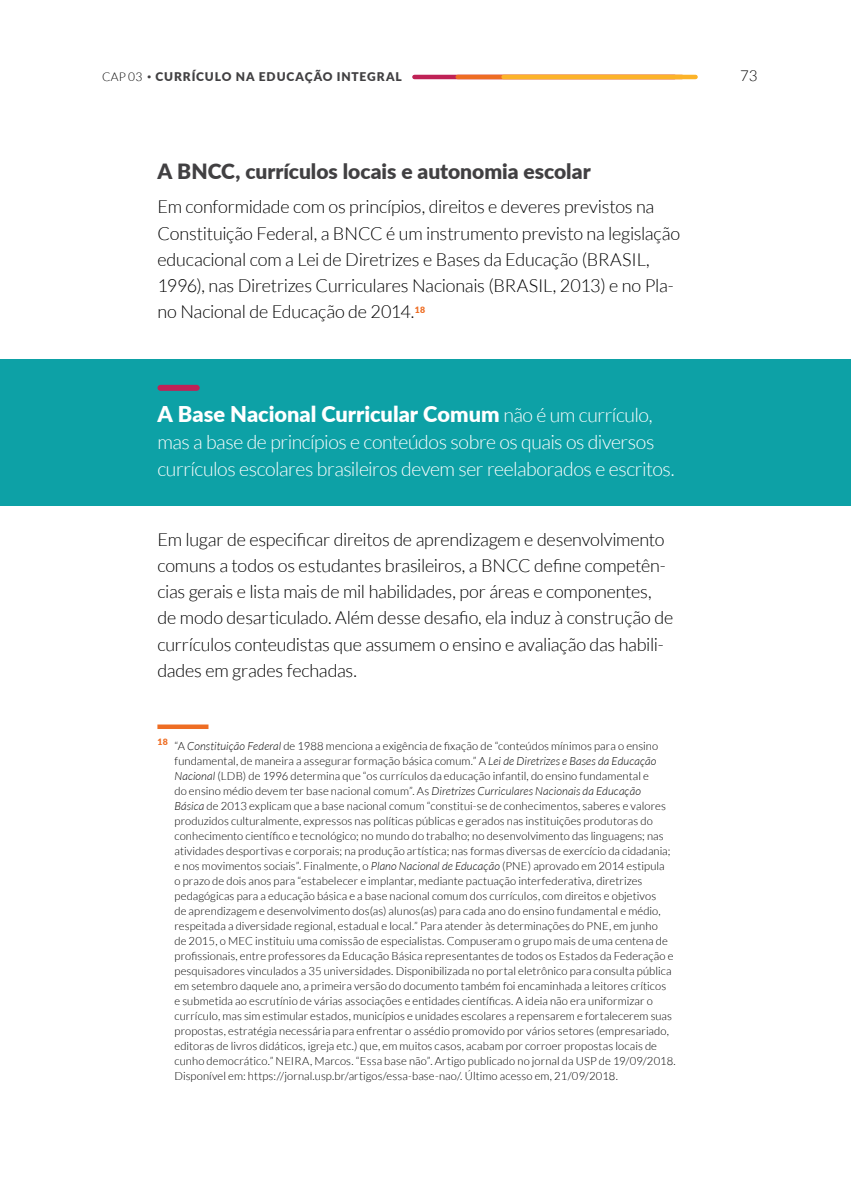
<style>
.page{position:relative;width:851px;height:1191px;background:#fff}
.page>*{position:absolute;margin:0;border:0;box-sizing:border-box;transform-origin:0 0}
.t1{font:900 21.75px "Lato";color:#fff}
.t2{font:900 21px "Lato";color:#414042}
.t3{font:300 19.5px/27px "Lato";letter-spacing:-.025em;color:#fff}
.t4{font:300 18px/26.2px "Lato";letter-spacing:-.01em;color:#000}
.t5{font:300 15px "Lato";color:#000}
.t6{font:900 12px "Lato";letter-spacing:.075em;color:#414042}
.t7{font:300 11.25px/15px "Lato";letter-spacing:.01em;color:#000}
.s1{font-weight:300;color:#000}
.s2{font-weight:100}
.s3{font-weight:300;font-size:19.5px}
.s4{font-style:italic}
</style>
<div class="page">
<hr style="left:414px;top:75px;width:260px;height:4px;background:#bf2256">
<hr style="left:457px;top:75px;width:225px;height:4px;background:#ee6d23">
<hr style="left:503px;top:75px;width:192px;height:4px;background:#fcb328">
<div style="left:0;top:359px;width:850px;height:147px;background:#0da1a6"></div>
<div style="left:160px;top:385px;width:37px;height:6px;background:#bf2256"></div>
<div style="left:157px;top:724px;width:51px;height:5px;background:#ee6d23"></div>
<p class="t6" style="left:102px;top:68px;width:301px"><span class="s1">CAP 03</span> <span class="s2">•</span> CURRÍCULO NA EDUCAÇÃO INTEGRAL</p>
<h3 class="t5" style="left:740px;top:68px;width:19px">73</h3>
<h2 class="t2" style="left:157px;top:155px;width:434px">A BNCC, currículos locais e autonomia escolar</h2>
<p class="t4" style="left:157px;top:194px;width:524px">Em conformidade com os princípios, direitos e deveres previstos na Constituição Federal, a BNCC é um instrumento previsto na legislação educacional com a Lei de Diretrizes e Bases da Educação (BRASIL, 1996), nas Diretrizes Curriculares Nacionais (BRASIL, 2013) e no Pla&shy;no Nacional de Educação de 2014.<sup>18</sup></p>
<h1 class="t1" style="left:157px;top:398px;width:496px">A Base Nacional Curricular Comum <span class="s3">não é um currículo,</span></h1>
<h3 class="t3" style="left:157px;top:429px;width:518px">mas a base de princípios e conteúdos sobre os quais os diversos currículos escolares brasileiros devem ser reelaborados e escritos.</h3>
<p class="t4" style="left:157px;top:526px;width:517px">Em lugar de especificar direitos de aprendizagem e desenvolvimento comuns a todos os estudantes brasileiros, a BNCC define competên&shy;cias gerais e lista mais de mil habilidades, por áreas e componentes, de modo desarticulado. Além desse desafio, ela induz à construção de currículos conteudistas que assumem o ensino e avaliação das habili&shy;dades em grades fechadas.</p>
<p class="t7" style="left:174px;top:739px;width:503px;text-indent:-17px"><sup>18</sup> “A <span class="s4">Constituição Federal</span> de 1988 menciona a exigência de fixação de “conteúdos mínimos para o ensino fundamental, de maneira a assegurar formação básica comum.” A <span class="s4">Lei de Diretrizes e Bases da Educação Nacional</span> (LDB) de 1996 determina que “os currículos da educação infantil, do ensino fundamental e<br>do ensino médio devem ter base nacional comum”. As <span class="s4">Diretrizes Curriculares Nacionais da Educação<br>Básica</span> de 2013 explicam que a base nacional comum “constitui-se de conhecimentos, saberes e valores produzidos culturalmente, expressos nas políticas públicas e gerados nas instituições produtoras do conhecimento científico e tecnológico; no mundo do trabalho; no desenvolvimento das linguagens; nas atividades desportivas e corporais; na produção artística; nas formas diversas de exercício da cidadania; e nos movimentos sociais”. Finalmente, o <span class="s4">Plano Nacional de Educação</span> (PNE) aprovado em 2014 estipula<br>o prazo de dois anos para “estabelecer e implantar, mediante pactuação interfederativa, diretrizes pedagógicas para a educação básica e a base nacional comum dos currículos, com direitos e objetivos<br>de aprendizagem e desenvolvimento dos(as) alunos(as) para cada ano do ensino fundamental e médio, respeitada a diversidade regional, estadual e local.” Para atender às determinações do PNE, em junho<br>de 2015, o MEC instituiu uma comissão de especialistas. Compuseram o grupo mais de uma centena de profissionais, entre professores da Educação Básica representantes de todos os Estados da Federação e pesquisadores vinculados a 35 universidades. Disponibilizada no portal eletrônico para consulta pública em setembro daquele ano, a primeira versão do documento também foi encaminhada a leitores críticos<br>e submetida ao escrutínio de várias associações e entidades científicas. A ideia não era uniformizar o currículo, mas sim estimular estados, municípios e unidades escolares a repensarem e fortalecerem suas propostas, estratégia necessária para enfrentar o assédio promovido por vários setores (empresariado, editoras de livros didáticos, igreja etc.) que, em muitos casos, acabam por corroer propostas locais de cunho democrático.” NEIRA, Marcos. “Essa base não”. Artigo publicado no jornal da USP de 19/09/2018.<br>Disponível em: https://jornal.usp.br/artigos/essa-base-nao/. Último acesso em, 21/09/2018.</p>
</div>
